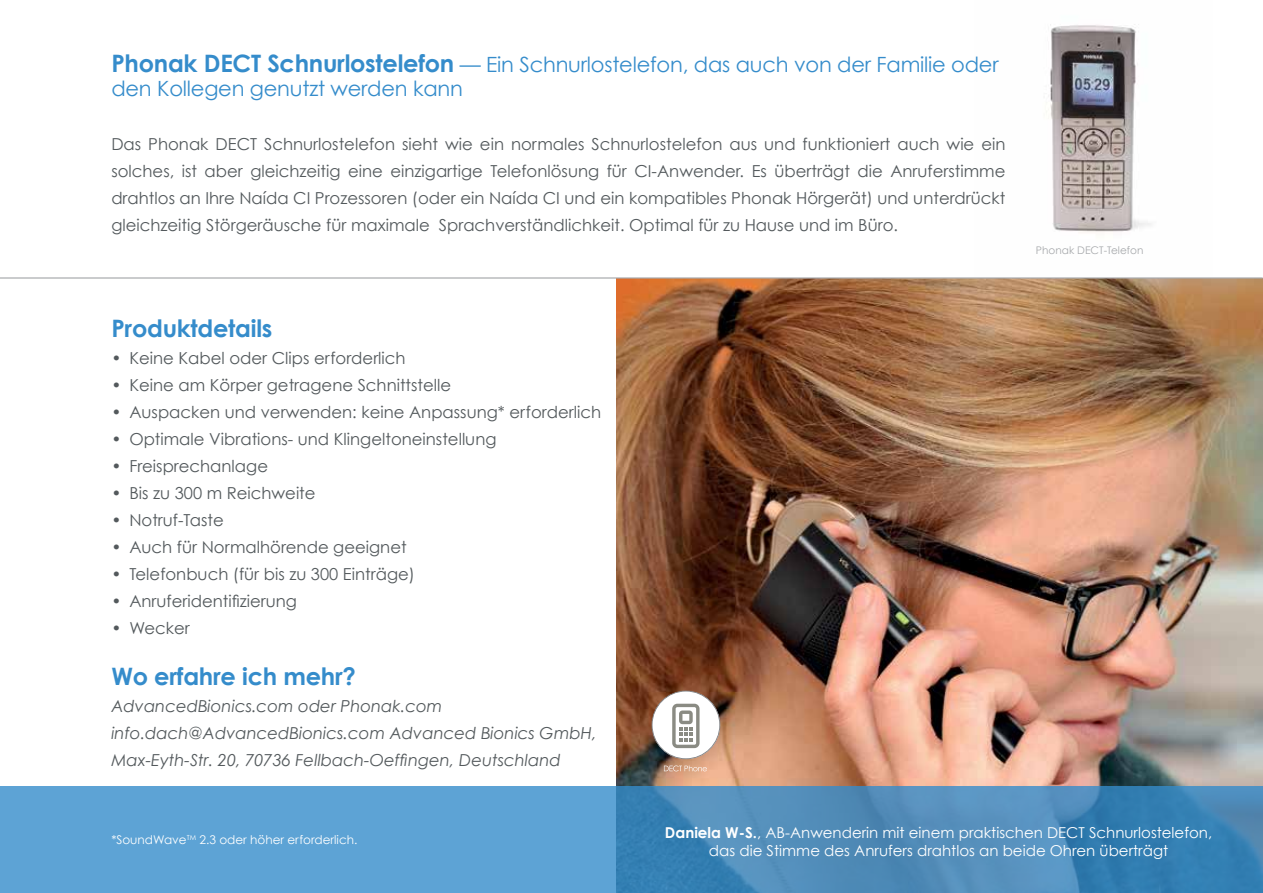
<style>
.page{position:relative;width:1263px;height:893px;background:#fff}
.page>*{position:absolute;margin:0;border:0;box-sizing:border-box;transform-origin:0 0}
.t1{font:700 24px "Century Gothic";letter-spacing:-.01em;color:#358ccb}
.t2{font:21px/24px "Century Gothic";letter-spacing:-.01em;color:#358ccb}
.t3{font:16.5px/27px "Century Gothic";color:#53595c;text-align:justify}
.t4{font:italic 16.5px/27px "Century Gothic";color:#53595c}
.t5{font:15px/18px "Century Gothic";color:#fff;text-align:center}
.t6{font:12px "Century Gothic";color:#fff}
.t7{font:10.5px "Century Gothic";color:#a7a9ac}
.s1{font-weight:700;font-size:24px}
.s2{font-weight:700}
</style>
<div class="page">
<img style="left:1046px;top:24px;width:105px;height:208px">
<img style="left:616px;top:279px;width:647px;height:507px">
<hr style="left:0;top:277px;width:1262px;height:2px;background:#a7a9ac">
<svg style="left:0;top:786px;width:1263px;height:107px;background:#5195c5"></svg>
<svg style="left:664px;top:765px;width:43px;height:6px"></svg>
<svg style="left:652px;top:691px;width:68px;height:68px"></svg>
<p class="t2" style="left:111px;top:52px;width:889px"><span class="s1">Phonak DECT Schnurlostelefon</span> — Ein Schnurlostelefon, das auch von der Familie oder den Kollegen genutzt werden kann</p>
<p class="t3" style="left:111px;top:130px;width:896px">Das Phonak DECT Schnurlostelefon sieht wie ein normales Schnurlostelefon aus und funktioniert auch wie ein solches, ist aber gleichzeitig eine einzigartige Telefonlösung für CI-Anwender. Es überträgt die Anruferstimme drahtlos an Ihre Naída CI Prozessoren (oder ein Naída CI und ein kompatibles Phonak Hörgerät) und unterdrückt gleichzeitig Störgeräusche für maximale Sprachverständlichkeit. Optimal für zu Hause und im Büro.</p>
<h1 class="t1" style="left:111px;top:314px;width:163px">Produktdetails</h1>
<p class="t3" style="left:111px;top:345px;width:296px">• Keine Kabel oder Clips erforderlich</p>
<p class="t3" style="left:111px;top:372px;width:341px">• Keine am Körper getragene Schnittstelle</p>
<p class="t3" style="left:111px;top:399px;width:491px">• Auspacken und verwenden: keine Anpassung* erforderlich</p>
<p class="t3" style="left:111px;top:426px;width:387px">• Optimale Vibrations- und Klingeltoneinstellung</p>
<p class="t3" style="left:111px;top:453px;width:158px">• Freisprechanlage</p>
<p class="t3" style="left:111px;top:480px;width:206px">• Bis zu 300 m Reichweite</p>
<p class="t3" style="left:111px;top:507px;width:114px">• Notruf-Taste</p>
<p class="t3" style="left:111px;top:534px;width:297px">• Auch für Normalhörende geeignet</p>
<p class="t3" style="left:111px;top:561px;width:305px">• Telefonbuch (für bis zu 300 Einträge)</p>
<p class="t3" style="left:111px;top:588px;width:187px">• Anruferidentifizierung</p>
<p class="t3" style="left:111px;top:615px;width:80px">• Wecker</p>
<h1 class="t1" style="left:111px;top:662px;width:246px">Wo erfahre ich mehr?</h1>
<p class="t4" style="left:111px;top:693px;width:487px">AdvancedBionics.com oder Phonak.com info.dach@AdvancedBionics.com Advanced Bionics GmbH,<br>Max-Eyth-Str. 20, 70736 Fellbach-Oeffingen, Deutschland</p>
<p class="t7" style="left:1036px;top:243px;width:109px">Phonak DECT-Telefon</p>
<p class="t6" style="left:111px;top:832px;width:248px">*SoundWave<sup>TM</sup> 2.3 oder höher erforderlich.</p>
<p class="t5" style="left:665px;top:823px;width:549px"><span class="s2">Daniela W-S.</span>, AB-Anwenderin mit einem praktischen DECT Schnurlostelefon, das die Stimme des Anrufers drahtlos an beide Ohren überträgt</p>
</div>
